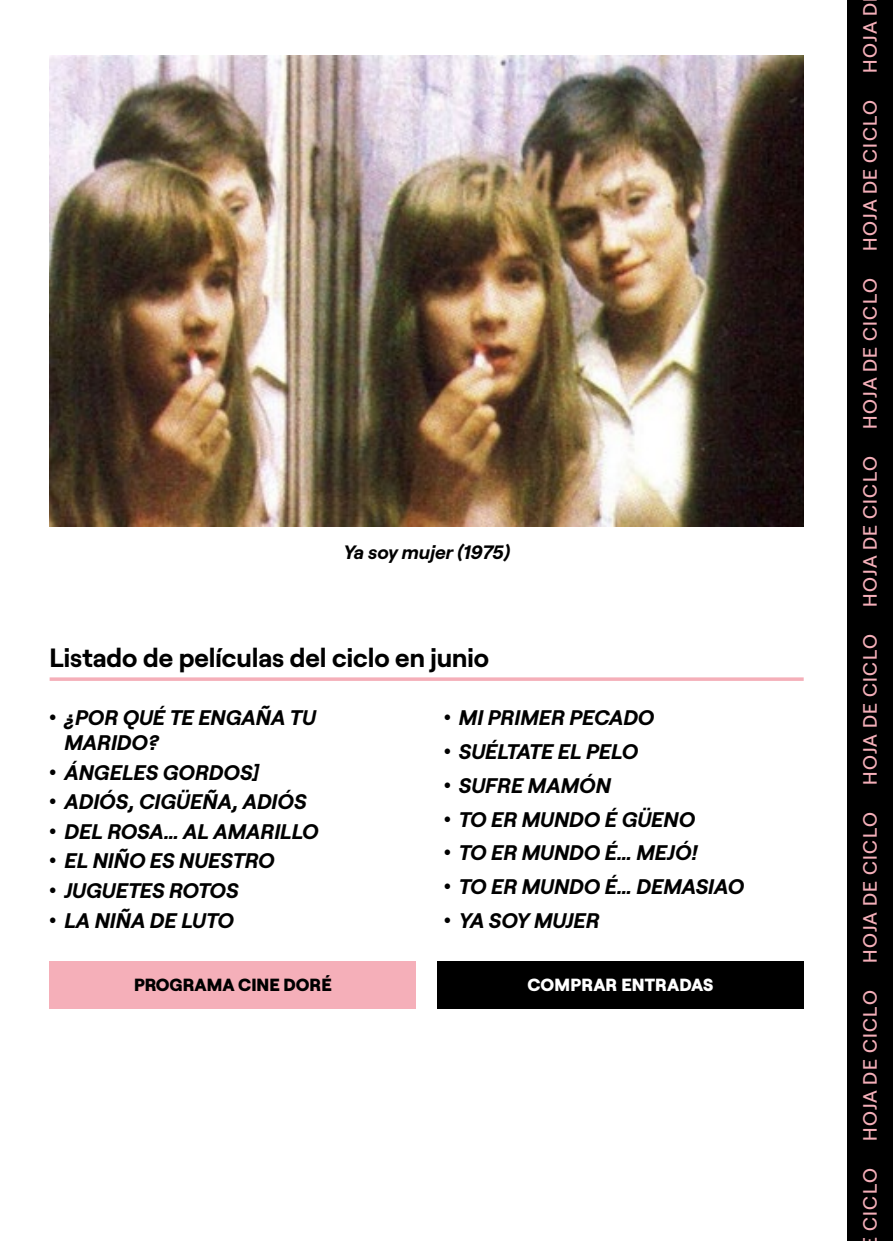
<style>
.page{position:relative;width:893px;height:1241px;background:#fff}
.page>*{position:absolute;margin:0;border:0;box-sizing:border-box;transform-origin:0 0}
.t1{font:700 26.25px "Roobert";color:#000}
.t2{font:italic 700 21px/24.7px "Roobert";color:#000}
.t3{font:500 19.25px "Roobert";letter-spacing:.08em;color:#f5afb9}
.INDICE_nivel1_NUEVO{font:italic 700 19.25px "Roobert";letter-spacing:-.005em;color:#000}
.t4{font:800 17.5px "Roobert";color:#000}
.t5{font:800 17.5px "Roobert";letter-spacing:.01em;color:#fff}
</style>
<div class="page">
<div style="left:848px;top:0;width:45px;height:1240px;background:#000"></div>
<hr style="left:50px;top:677px;width:754px;height:3px;background:#f5afb9">
<div style="left:437px;top:961px;width:367px;height:47px;background:#000"></div>
<div style="left:50px;top:961px;width:366px;height:47px;background:#f5afb9"></div>
<img style="left:50px;top:56px;width:754px;height:470px">
<p class="INDICE_nivel1_NUEVO" style="left:343px;top:537px;width:168px">Ya soy mujer (1975)</p>
<p class="t1" style="left:50px;top:637px;width:441px">Listado de películas del ciclo en junio</p>
<p class="t2" style="left:64px;top:703px;width:253px;text-indent:-15px">• ¿POR QUÉ TE ENGAÑA TU<br>MARIDO?</p>
<p class="t2" style="left:50px;top:758px;width:211px">• ÁNGELES GORDOS]</p>
<p class="t2" style="left:50px;top:787px;width:259px">• ADIÓS, CIGÜEÑA, ADIÓS</p>
<p class="t2" style="left:50px;top:817px;width:271px">• DEL ROSA… AL AMARILLO</p>
<p class="t2" style="left:50px;top:846px;width:226px">• EL NIÑO ES NUESTRO</p>
<p class="t2" style="left:50px;top:876px;width:190px">• JUGUETES ROTOS</p>
<p class="t2" style="left:50px;top:905px;width:186px">• LA NIÑA DE LUTO</p>
<p class="t2" style="left:444px;top:703px;width:212px">• MI PRIMER PECADO</p>
<p class="t2" style="left:444px;top:737px;width:196px">• SUÉLTATE EL PELO</p>
<p class="t2" style="left:444px;top:771px;width:168px">• SUFRE MAMÓN</p>
<p class="t2" style="left:444px;top:804px;width:253px">• TO ER MUNDO É GÜENO</p>
<p class="t2" style="left:444px;top:838px;width:255px">• TO ER MUNDO É… MEJÓ!</p>
<p class="t2" style="left:444px;top:872px;width:302px">• TO ER MUNDO É… DEMASIAO</p>
<p class="t2" style="left:444px;top:905px;width:157px">• YA SOY MUJER</p>
<p class="t4" style="left:134px;top:970px;width:199px">PROGRAMA CINE DORÉ</p>
<p class="t5" style="left:527px;top:970px;width:187px">COMPRAR ENTRADAS</p>
<p class="t3" style="left:855px;top:73px;width:71px;rotate:-90deg">HOJA D</p>
<p class="t3" style="left:855px;top:250px;width:152px;rotate:-90deg">HOJA DE CICLO</p>
<p class="t3" style="left:855px;top:428px;width:152px;rotate:-90deg">HOJA DE CICLO</p>
<p class="t3" style="left:855px;top:606px;width:152px;rotate:-90deg">HOJA DE CICLO</p>
<p class="t3" style="left:855px;top:784px;width:152px;rotate:-90deg">HOJA DE CICLO</p>
<p class="t3" style="left:855px;top:962px;width:152px;rotate:-90deg">HOJA DE CICLO</p>
<p class="t3" style="left:855px;top:1140px;width:152px;rotate:-90deg">HOJA DE CICLO</p>
<p class="t3" style="left:855px;top:1231px;width:65px;rotate:-90deg">CICLO</p>
</div>
